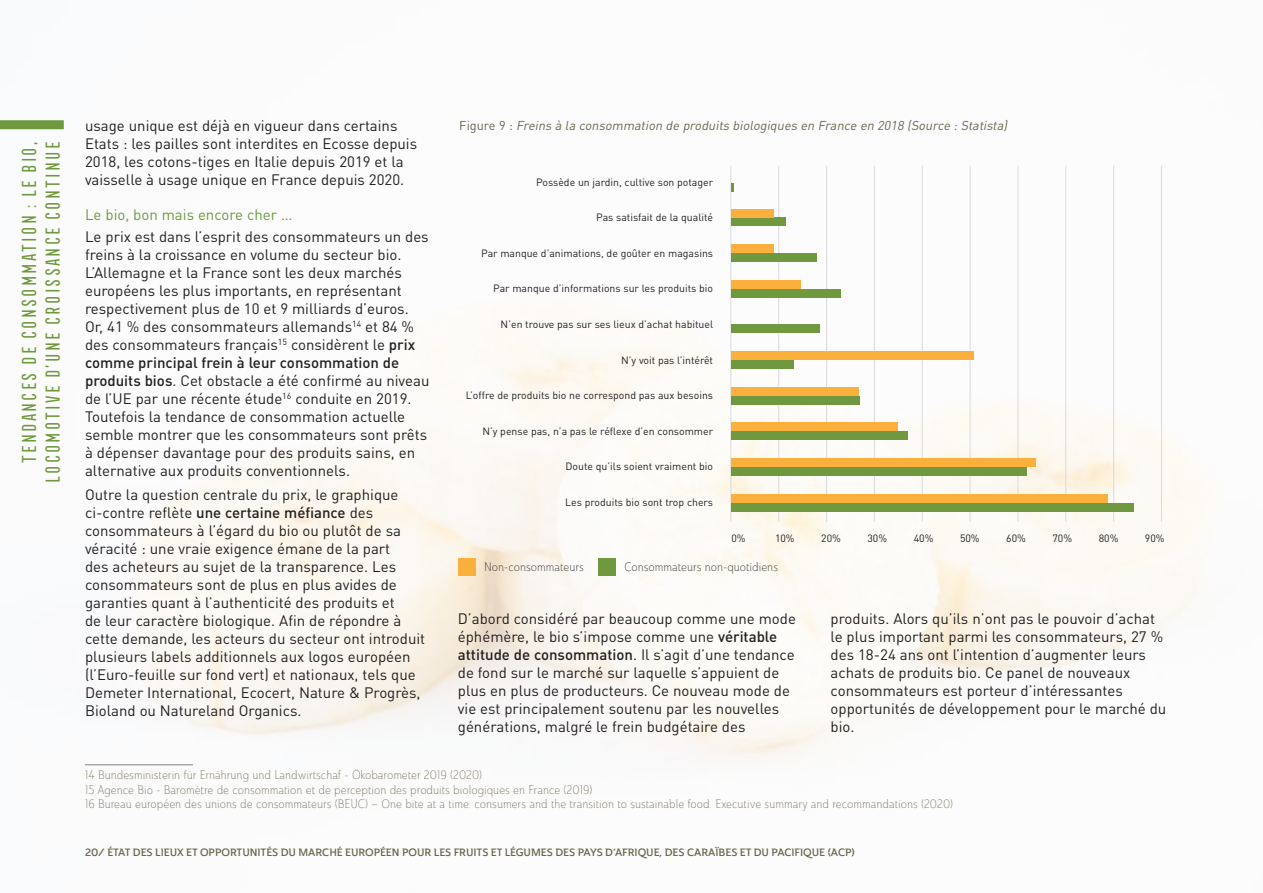
<style>
.page{position:relative;width:1263px;height:893px;background:#fff}
.page>*{position:absolute;margin:0;border:0;box-sizing:border-box;transform-origin:0 0}
.t1{font:19.5px/23.4px "Frontage Condensed";letter-spacing:-.03em;color:#70983f;text-align:right}
.t2{font:15px/18px "DIN Pro";color:#231f20}
.t3{font:15px "DIN Pro";color:#70983f}
.t4{font:italic 12.75px "DIN Pro";color:#6d664d}
.t5{font:12px/14.4px "Ainslie Con Lig";color:#6d664d}
.t6{font:12px "Ainslie Con Lig";color:#231f20}
.t7{font:10.5px "DIN Pro";color:#231f20}
.t8{font:10.5px "Ainslie Nor Dem";color:#6d664d}
.s1{font-weight:500}
.s2{font-style:normal}
</style>
<div class="page">
<img style="left:0;top:129px;width:1204px;height:637px">
<div style="left:0;top:120px;width:64px;height:9px;background:#70983f"></div>
<hr style="left:85px;top:764px;width:108px;height:1px;background:#a8a9ad">
<hr style="left:730px;top:166px;width:1px;height:356px;background:#dcdddf">
<hr style="left:778px;top:166px;width:1px;height:356px;background:#dcdddf">
<hr style="left:826px;top:166px;width:1px;height:356px;background:#dcdddf">
<hr style="left:874px;top:166px;width:1px;height:356px;background:#dcdddf">
<hr style="left:922px;top:166px;width:1px;height:356px;background:#dcdddf">
<hr style="left:969px;top:166px;width:2px;height:356px;background:#dcdddf">
<hr style="left:1017px;top:166px;width:1px;height:356px;background:#dcdddf">
<hr style="left:1065px;top:166px;width:1px;height:356px;background:#dcdddf">
<hr style="left:1113px;top:166px;width:1px;height:356px;background:#dcdddf">
<hr style="left:1161px;top:166px;width:1px;height:356px;background:#dcdddf">
<div style="left:459px;top:558px;width:17px;height:17px;background:#fbb03e"></div>
<div style="left:599px;top:558px;width:17px;height:17px;background:#70983f"></div>
<div style="left:731px;top:503px;width:403px;height:9px;background:#70983f"></div>
<div style="left:731px;top:494px;width:377px;height:9px;background:#fbb03e"></div>
<div style="left:731px;top:467px;width:295px;height:9px;background:#70983f"></div>
<div style="left:731px;top:458px;width:305px;height:9px;background:#fbb03e"></div>
<div style="left:731px;top:432px;width:176px;height:8px;background:#70983f"></div>
<div style="left:731px;top:423px;width:167px;height:8px;background:#fbb03e"></div>
<div style="left:731px;top:396px;width:128px;height:9px;background:#70983f"></div>
<div style="left:731px;top:387px;width:128px;height:9px;background:#fbb03e"></div>
<div style="left:731px;top:360px;width:63px;height:9px;background:#70983f"></div>
<div style="left:731px;top:351px;width:243px;height:9px;background:#fbb03e"></div>
<div style="left:731px;top:324px;width:89px;height:9px;background:#70983f"></div>
<div style="left:731px;top:290px;width:110px;height:8px;background:#70983f"></div>
<div style="left:731px;top:281px;width:70px;height:8px;background:#fbb03e"></div>
<div style="left:731px;top:253px;width:85px;height:8px;background:#70983f"></div>
<div style="left:731px;top:244px;width:42px;height:9px;background:#fbb03e"></div>
<div style="left:731px;top:218px;width:55px;height:8px;background:#70983f"></div>
<div style="left:731px;top:209px;width:43px;height:8px;background:#fbb03e"></div>
<svg style="left:731px;top:183px;width:3px;height:8px"></svg>
<h1 class="t1" style="left:18px;top:485px;width:345px;rotate:-90deg">Tendances de consommation : le bio, locomotive d’une croissance continue</h1>
<p class="t2" style="left:85px;top:115px;width:334px">usage unique est déjà en vigueur dans certains Etats : les pailles sont interdites en Ecosse depuis 2018, les cotons-tiges en Italie depuis 2019 et la vaisselle à usage unique en France depuis 2020.</p>
<p class="t3" style="left:85px;top:204px;width:209px">Le bio, bon mais encore cher …</p>
<p class="t2" style="left:85px;top:227px;width:346px">Le prix est dans l’esprit des consommateurs un des freins à la croissance en volume du secteur bio.<br>L’Allemagne et la France sont les deux marchés européens les plus importants, en représentant respectivement plus de 10 et 9 milliards d’euros.<br>Or, 41 % des consommateurs allemands<sup>14</sup> et 84 % des consommateurs français<sup>15</sup> considèrent le <span class="s1">prix comme principal frein à leur consommation de produits bios</span>. Cet obstacle a été confirmé au niveau de l’UE par une récente étude<sup>16</sup> conduite en 2019.<br>Toutefois la tendance de consommation actuelle semble montrer que les consommateurs sont prêts à dépenser davantage pour des produits sains, en alternative aux produits conventionnels.</p>
<p class="t2" style="left:85px;top:485px;width:342px">Outre la question centrale du prix, le graphique ci-contre reflète <span class="s1">une certaine méfiance</span> des consommateurs à l’égard du bio ou plutôt de sa véracité : une vraie exigence émane de la part<br>des acheteurs au sujet de la transparence. Les consommateurs sont de plus en plus avides de garanties quant à l’authenticité des produits et<br>de leur caractère biologique. Afin de répondre à cette demande, les acteurs du secteur ont introduit plusieurs labels additionnels aux logos européen (l’Euro-feuille sur fond vert) et nationaux, tels que Demeter International, Ecocert, Nature &amp; Progrès, Bioland ou Natureland Organics.</p>
<p class="t4" style="left:459px;top:117px;width:552px"><span class="s2">F i g u re 9 :</span> Freins à la consommation de produits biologiques en France en 2018 (Source :Statista)</p>
<p class="t7" style="left:536px;top:175px;width:179px">Possède un jardin, cultive son potager</p>
<p class="t7" style="left:596px;top:210px;width:118px">Pas satisfait de la qualité</p>
<p class="t7" style="left:481px;top:246px;width:233px">Par manque d’animations, de goûter en magasins</p>
<p class="t7" style="left:493px;top:281px;width:221px">Par manque d’informations sur les produits bio</p>
<p class="t7" style="left:501px;top:317px;width:214px">N’en trouve pas sur ses lieux d’achat habituel</p>
<p class="t7" style="left:621px;top:353px;width:94px">N’y voit pas l’intérêt</p>
<p class="t7" style="left:466px;top:388px;width:249px">L’offre de produits bio ne correspond pas aux besoins</p>
<p class="t7" style="left:482px;top:424px;width:232px">N’y pense pas, n’a pas le réflexe d’en consommer</p>
<p class="t7" style="left:566px;top:459px;width:149px">Doute qu’ils soient vraiment bio</p>
<p class="t7" style="left:565px;top:495px;width:149px">Les produits bio sont trop chers</p>
<p class="t7" style="left:731px;top:531px;width:16px">0%</p>
<p class="t7" style="left:775px;top:531px;width:21px">10%</p>
<p class="t7" style="left:821px;top:531px;width:21px">20%</p>
<p class="t7" style="left:867px;top:531px;width:21px">30%</p>
<p class="t7" style="left:914px;top:531px;width:21px">40%</p>
<p class="t7" style="left:960px;top:531px;width:21px">50%</p>
<p class="t7" style="left:1006px;top:531px;width:21px">60%</p>
<p class="t7" style="left:1052px;top:531px;width:21px">70%</p>
<p class="t7" style="left:1099px;top:531px;width:21px">80%</p>
<p class="t7" style="left:1145px;top:531px;width:21px">90%</p>
<p class="t6" style="left:484px;top:560px;width:101px">Non-consommateurs</p>
<p class="t6" style="left:624px;top:560px;width:155px">Consommateurs non-quotidiens</p>
<p class="t2" style="left:458px;top:608px;width:340px">D’abord considéré par beaucoup comme une mode éphémère, le bio s’impose comme une <span class="s1">véritable attitude de consommation</span>. Il s’agit d’une tendance de fond sur le marché sur laquelle s’appuient de plus en plus de producteurs. Ce nouveau mode de vie est principalement soutenu par les nouvelles générations, malgré le frein budgétaire des</p>
<p class="t2" style="left:831px;top:608px;width:337px">produits. Alors qu’ils n’ont pas le pouvoir d’achat le plus important parmi les consommateurs, 27 % des 18-24 ans ont l’intention d’augmenter leurs achats de produits bio. Ce panel de nouveaux consommateurs est porteur d’intéressantes opportunités de développement pour le marché du bio.</p>
<p class="t5" style="left:85px;top:768px;width:870px">14 Bundesministerin für Ernährung und Landwirtschaf - Ökobarometer 2019 (2020)<br>15 Agence Bio - Baromètre de consommation et de perception des produits biologiques en France (2019)<br>16 Bureau européen des unions de consommateurs (BEUC) – One bite at a time: consumers and the transition to sustainable food. Executive summary and recommandations (2020)</p>
<p class="t8" style="left:85px;top:846px;width:771px">20/ ÉTAT DES LIEUX ET OPPORTUNITÉS DU MARCHÉ EUROPÉEN POUR LES FRUITS ET LÉGUMES DES PAYS D’AFRIQUE, DES CARAÏBES ET DU PACIFIQUE (ACP)</p>
</div>
